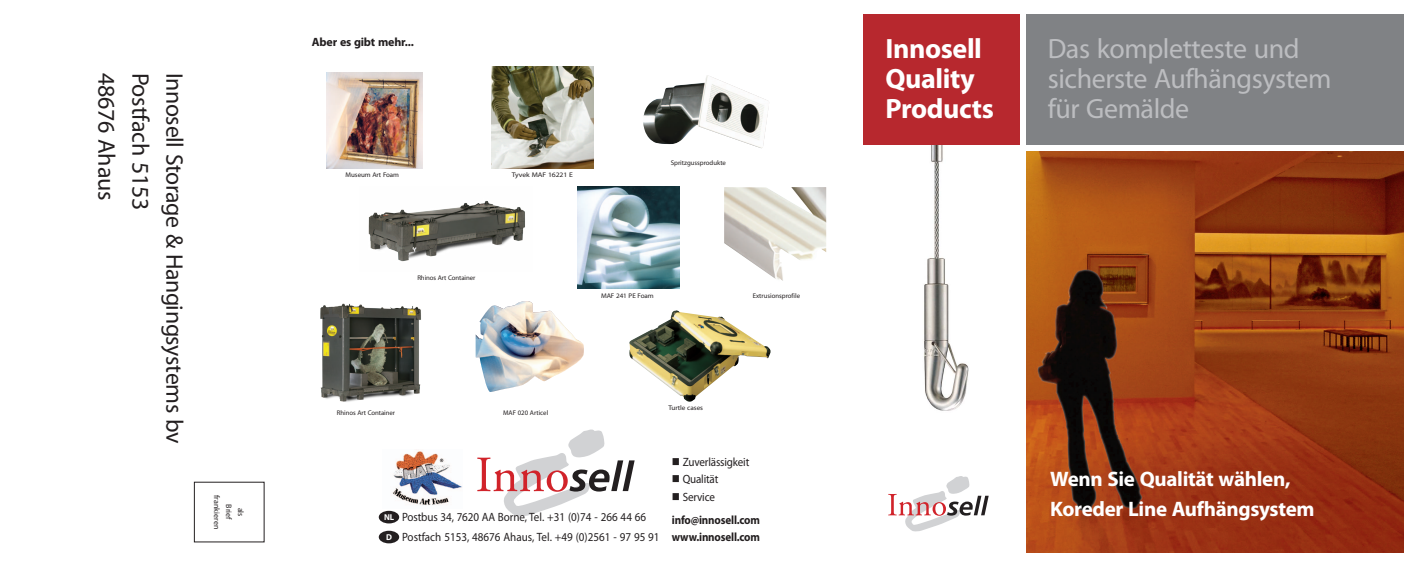
<style>
.page{position:relative;width:1418px;height:567px;background:#fff}
.page>*{position:absolute;margin:0;border:0;box-sizing:border-box;transform-origin:0 0}
.t1{font:28px/30px "Myriad Pro";letter-spacing:-.015em;color:#bcbdc0}
.t2{font:700 28px/30px "Myriad Pro";letter-spacing:-.015em;color:#fff}
.t3{font:24px "Myriad Pro";letter-spacing:-.015em;color:#231f20}
.t4{font:700 21px/30px "Myriad Pro";letter-spacing:-.015em;color:#fff}
.t5{font:12px/20.5px "Myriad Pro";letter-spacing:-.01em;color:#231f20;scale:.92 1}
.t6{font:700 12px/23.6px "Myriad Pro";letter-spacing:-.015em;color:#231f20;scale:.92 1}
.t7{font:700 12px "Myriad Pro";letter-spacing:-.015em;color:#231f20}
.t8{font:700 8.5px "Myriad Pro";color:#fff}
.t9{font:8px/12px "Myriad Pro";color:#231f20;text-align:center}
.t10{font:6.8px "Myriad Pro";letter-spacing:-.01em;color:#231f20}
.t11{font:6.8px "Myriad Pro";letter-spacing:-.01em;color:#231f20;scale:1.05 1}
.t12{font:6.8px "Myriad Pro";letter-spacing:-.01em;color:#231f20;scale:1.13 1}
.t13{font:6.8px "Myriad Pro";letter-spacing:-.01em;color:#231f20;scale:1.04 1}
.t14{font:6.8px "Myriad Pro";letter-spacing:-.01em;color:#231f20;scale:1.07 1}
.s1{font-weight:400}
</style>
<div class="page">
<img style="left:1026px;top:151px;width:377px;height:402px">
<img style="left:327px;top:73px;width:96px;height:96px">
<img style="left:475px;top:301px;width:109px;height:91px">
<img style="left:368px;top:200px;width:157px;height:62px">
<img style="left:629px;top:310px;width:142px;height:92px">
<img style="left:320px;top:303px;width:101px;height:99px">
<img style="left:492px;top:66px;width:102px;height:103px">
<img style="left:643px;top:75px;width:126px;height:73px">
<img style="left:577px;top:187px;width:102px;height:102px">
<img style="left:724px;top:187px;width:102px;height:94px">
<img style="left:924px;top:145px;width:45px;height:266px">
<img style="left:392px;top:451px;width:70px;height:54px">
<svg style="left:477px;top:429px;width:157px;height:88px"></svg>
<svg style="left:888px;top:476px;width:100px;height:56px"></svg>
<div style="left:863px;top:14px;width:156px;height:131px;background:#b7282e"></div>
<div style="left:1026px;top:14px;width:377px;height:131px;background:#808285"></div>
<div style="left:379px;top:511px;width:20px;height:12px;background:#231f20;border-radius:50%"></div>
<div style="left:379px;top:531px;width:20px;height:12px;background:#231f20;border-radius:50%"></div>
<h2 class="t3" style="left:121px;top:73px;width:129px;rotate:90deg">48676 Ahaus</h2>
<h2 class="t3" style="left:155px;top:73px;width:140px;rotate:90deg">Postfach 5153</h2>
<h2 class="t3" style="left:189px;top:73px;width:372px;rotate:90deg">Innosell Storage &amp; Hangingsystems bv</h2>
<p class="t9" style="left:247px;top:495px;width:35px;rotate:90deg">als<br>Brief frankieren</p>
<p class="t7" style="left:312px;top:34px;width:103px">Aber es gibt mehr...</p>
<p class="t10" style="left:345px;top:171px;width:55px">Museum Art Foam</p>
<p class="t12" style="left:512px;top:171px;width:56px">Tyvek MAF 16221 E</p>
<p class="t11" style="left:670px;top:158px;width:54px">Spritzgussprodukte</p>
<p class="t10" style="left:417px;top:273px;width:60px">Rhinos Art Container</p>
<p class="t13" style="left:601px;top:291px;width:52px">MAF 241 PE Foam</p>
<p class="t10" style="left:752px;top:291px;width:49px">Extrusionsprofile</p>
<p class="t10" style="left:337px;top:409px;width:60px">Rhinos Art Container</p>
<p class="t10" style="left:503px;top:409px;width:47px">MAF 020 Articel</p>
<p class="t14" style="left:668px;top:404px;width:34px">Turtle cases</p>
<p class="t8" style="left:384px;top:512px;width:12px">NL</p>
<p class="t8" style="left:386px;top:532px;width:7px">D</p>
<p class="t5" style="left:402px;top:506px;width:281px">Postbus 34, 7620 AA Borne, Tel. +31 (0)74 - 266 44 66<br>Postfach 5153, 48676 Ahaus, Tel. +49 (0)2561 - 97 95 91</p>
<p class="t5" style="left:672px;top:451px;width:86px">■ Zuverlässigkeit</p>
<p class="t5" style="left:672px;top:469px;width:52px">■ Qualität</p>
<p class="t6" style="left:672px;top:484px;width:97px">■ <span class="s1">Service </span>info@innosell.com</p>
<p class="t6" style="left:672px;top:525px;width:97px">www.innosell.com</p>
<h1 class="t2" style="left:885px;top:32px;width:110px">Innosell<br>Quality<br>Products</h1>
<h1 class="t1" style="left:1047px;top:33px;width:285px">Das kompletteste und sicherste Aufhängsystem für Gemälde</h1>
<h3 class="t4" style="left:1050px;top:463px;width:266px">Wenn Sie Qualität wählen,<br>Koreder Line Aufhängsystem</h3>
</div>
